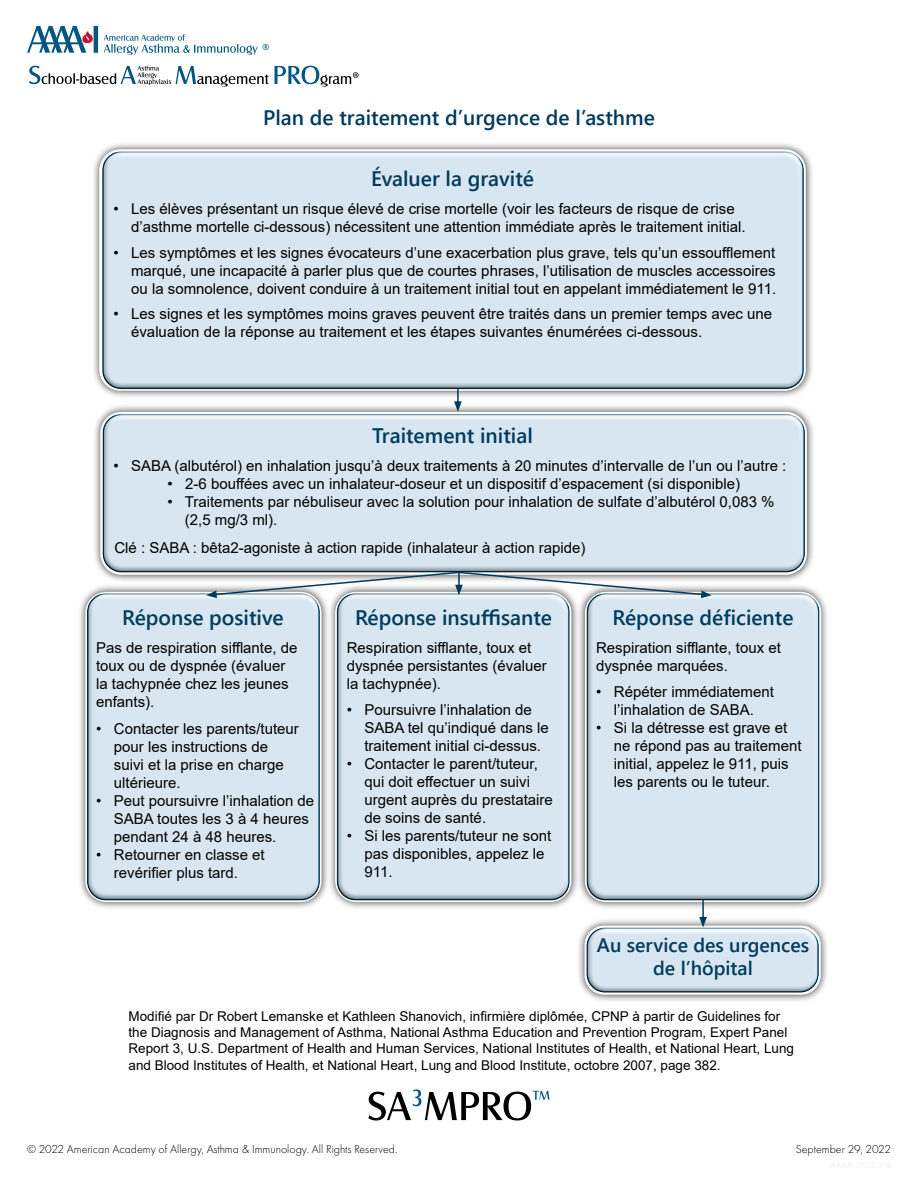
<style>
.page{position:relative;width:918px;height:1188px;background:#fff}
.page>*{position:absolute;margin:0;border:0;box-sizing:border-box;transform-origin:0 0}
.t1{font:600 21px "Segoe UI";color:#003a5d}
.t2{font:600 19.5px/23.4px "Segoe UI";color:#003a5d;text-align:center}
.body{font:15px/18px "Arial";color:#000}
.t3{font:13.5px/16.2px "Arial";color:#000}
.t4{font:300 12px "Futura PT";color:#000}
.No_Spacing{font:500 9px "Futura PT";color:#005581}
</style>
<div class="page">
<div style="left:92px;top:404px;width:723px;height:179px;background:#000;opacity:.75"></div>
<div style="left:99px;top:407px;width:713px;height:159px;background:#fff;opacity:.75"></div>
<div style="left:95px;top:414px;width:714px;height:160px;background:#000;opacity:.75"></div>
<div style="left:77px;top:584px;width:253px;height:326px;background:#000;opacity:.75"></div>
<div style="left:83px;top:586px;width:244px;height:308px;background:#fff;opacity:.75"></div>
<div style="left:80px;top:594px;width:244px;height:309px;background:#000;opacity:.75"></div>
<div style="left:327px;top:584px;width:252px;height:326px;background:#000;opacity:.75"></div>
<div style="left:329px;top:594px;width:245px;height:309px;background:#000;opacity:.75"></div>
<div style="left:577px;top:584px;width:252px;height:326px;background:#000;opacity:.75"></div>
<div style="left:583px;top:586px;width:244px;height:308px;background:#fff;opacity:.75"></div>
<div style="left:579px;top:594px;width:244px;height:309px;background:#000;opacity:.75"></div>
<div style="left:577px;top:917px;width:252px;height:86px;background:#000;opacity:.75"></div>
<div style="left:583px;top:920px;width:243px;height:66px;background:#fff;opacity:.75"></div>
<div style="left:579px;top:928px;width:244px;height:67px;background:#000;opacity:.75"></div>
<div style="left:91px;top:141px;width:723px;height:258px;background:#000;opacity:.75"></div>
<div style="left:99px;top:144px;width:712px;height:238px;background:#fff;opacity:.75"></div>
<div style="left:95px;top:152px;width:713px;height:239px;background:#000;opacity:.75"></div>
<svg style="left:454px;top:389px;width:8px;height:23px"></svg>
<svg style="left:206px;top:571px;width:506px;height:27px"></svg>
<svg style="left:699px;top:900px;width:8px;height:27px"></svg>
<svg style="left:368px;top:1089px;width:182px;height:31px"></svg>
<svg style="left:29px;top:66px;width:330px;height:21px"></svg>
<svg style="left:104px;top:34px;width:154px;height:21px"></svg>
<svg style="left:27px;top:26px;width:71px;height:27px"></svg>
<p class="No_Spacing" style="left:262px;top:41px;width:8px">®</p>
<p class="t1" style="left:263px;top:97px;width:393px">Plan de traitement d’urgence de l’asthme</p>
<h1 class="t1" style="left:371px;top:158px;width:164px">Évaluer la gravité</h1>
<p class="body" style="left:131px;top:200px;width:616px;text-indent:-18px">• Les élèves présentant un risque élevé de crise mortelle (voir les facteurs de risque de crise d’asthme mortelle ci-dessous) nécessitent une attention immédiate après le traitement initial.</p>
<p class="body" style="left:131px;top:243px;width:647px;text-align:justify;text-indent:-18px">• Les symptômes et les signes évocateurs d’une exacerbation plus grave, tels qu’un essoufflement marqué, une incapacité à parler plus que de courtes phrases, l’utilisation de muscles accessoires ou la somnolence, doivent conduire à un traitement initial tout en appelant immédiatement le 911.</p>
<p class="body" style="left:131px;top:305px;width:643px;text-indent:-18px">• Les signes et les symptômes moins graves peuvent être traités dans un premier temps avec une évaluation de la réponse au traitement et les étapes suivantes énumérées ci-dessous.</p>
<h1 class="t1" style="left:372px;top:416px;width:162px">Traitement initial</h1>
<p class="body" style="left:113px;top:457px;width:675px">• SABA (albutérol) en inhalation jusqu’à deux traitements à 20 minutes d’intervalle de l’un ou l’autre :</p>
<p class="body" style="left:167px;top:475px;width:574px">• 2-6 bouffées avec un inhalateur-doseur et un dispositif d’espacement (si disponible)</p>
<p class="body" style="left:185px;top:493px;width:591px;text-indent:-17px">• Traitements par nébuliseur avec la solution pour inhalation de sulfate d’albutérol 0,083 % (2,5 mg/3 ml).</p>
<p class="body" style="left:114px;top:538px;width:473px">Clé : SABA : bêta2-agoniste à action rapide (inhalateur à action rapide)</p>
<h1 class="t1" style="left:122px;top:598px;width:163px">Réponse positive</h1>
<p class="body" style="left:96px;top:639px;width:203px">Pas de respiration sifflante, de toux ou de dyspnée (évaluer la tachypnée chez les jeunes enfants).</p>
<p class="body" style="left:114px;top:719px;width:187px;text-indent:-18px">• Contacter les parents/tuteur pour les instructions de suivi et la prise en charge ultérieure.</p>
<p class="body" style="left:114px;top:791px;width:202px;text-indent:-18px">• Peut poursuivre l’inhalation de<br>SABA toutes les 3 à 4 heures pendant 24 à 48 heures.</p>
<p class="body" style="left:96px;top:845px;width:170px;text-align:center">• Retourner en classe et revérifier plus tard.</p>
<h1 class="t1" style="left:355px;top:598px;width:198px">Réponse insuffisante</h1>
<p class="body" style="left:347px;top:639px;width:202px">Respiration sifflante, toux et dyspnée persistantes (évaluer la tachypnée).</p>
<p class="body" style="left:364px;top:700px;width:186px;text-indent:-18px">• Poursuivre l’inhalation de<br>SABA tel qu’indiqué dans le traitement initial ci-dessus.</p>
<p class="body" style="left:364px;top:754px;width:190px;text-indent:-18px">• Contacter le parent/tuteur, qui doit effectuer un suivi urgent auprès du prestataire de soins de santé.</p>
<p class="body" style="left:364px;top:826px;width:188px;text-indent:-18px">• Si les parents/tuteur ne sont pas disponibles, appelez le<br>911.</p>
<h1 class="t1" style="left:613px;top:598px;width:182px">Réponse déficiente</h1>
<p class="body" style="left:596px;top:639px;width:186px">Respiration sifflante, toux et dyspnée marquées.</p>
<p class="body" style="left:596px;top:682px;width:179px;text-align:center">• Répéter immédiatement l’inhalation de SABA.</p>
<p class="body" style="left:614px;top:718px;width:189px;text-indent:-18px">• Si la détresse est grave et ne répond pas au traitement initial, appelez le 911, puis les parents ou le tuteur.</p>
<h1 class="t2" style="left:597px;top:932px;width:214px">Au service des urgences de l’hôpital</h1>
<p class="t3" style="left:129px;top:1008px;width:667px">Modifié par Dr Robert Lemanske et Kathleen Shanovich, infirmière diplômée, CPNP à partir de Guidelines for the Diagnosis and Management of Asthma, National Asthma Education and Prevention Program, Expert Panel Report 3, U.S. Department of Health and Human Services, National Institutes of Health, et National Heart, Lung and Blood Institutes of Health, et National Heart, Lung and Blood Institute, octobre 2007, page 382.</p>
<p class="t4" style="left:27px;top:1142px;width:372px">© 2022 American Academy of Allergy, Asthma &amp; Immunology. All Rights Reserved.</p>
<p class="t4" style="left:796px;top:1142px;width:97px">September 29, 2022</p>
</div>
